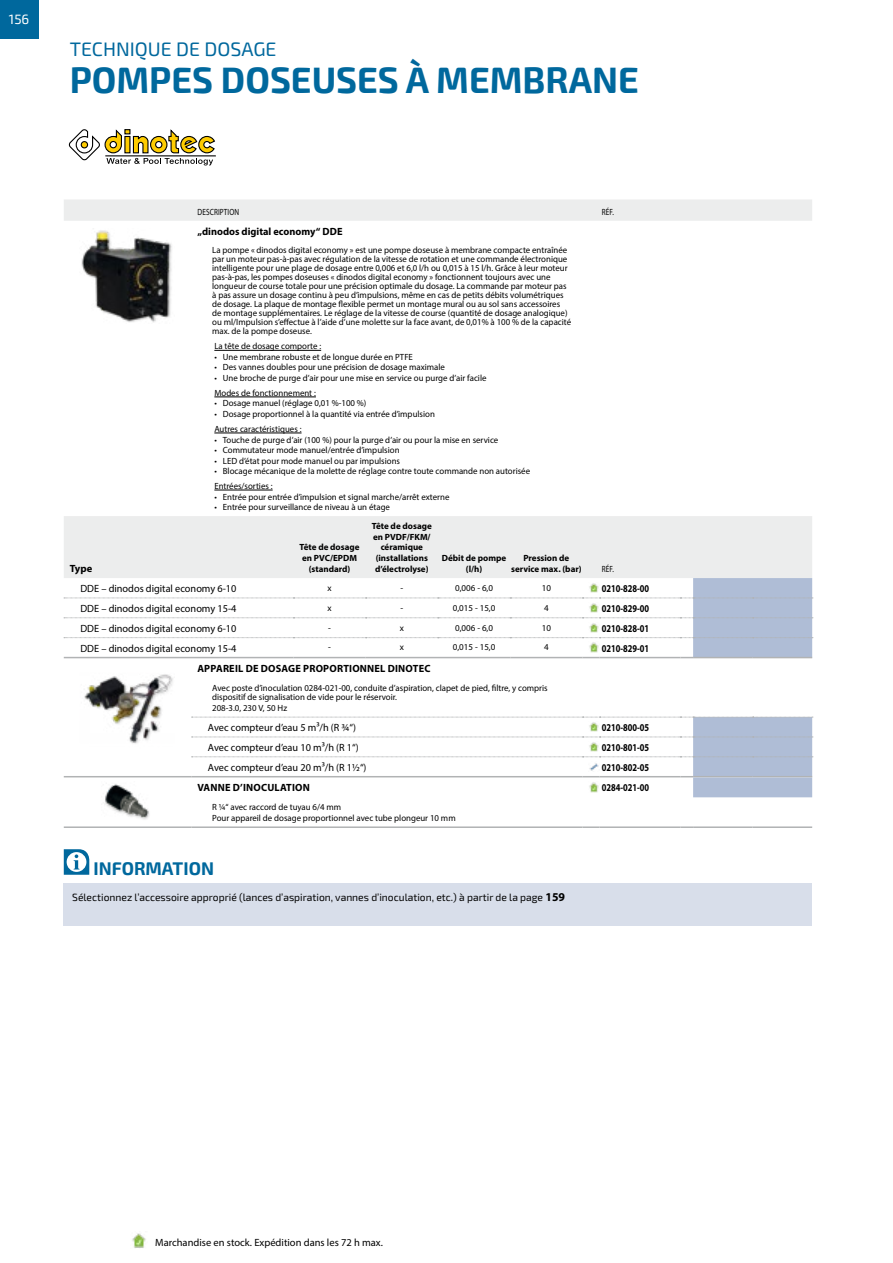
<style>
.page{position:relative;width:893px;height:1263px;background:#fff}
.page>*{position:absolute;margin:0;border:0;box-sizing:border-box;transform-origin:0 0}
._2__Roduktfamilie__N{font:700 36px "Exo 2";color:#00689d}
._1__Kapitel-Titel{font:19.5px "Exo 2";color:#00689d}
.Titel{font:700 18px "Exo 2";color:#00689d}
.t1{font:13.5px "Exo 2";color:#fff}
.Artikeltitel{font:10.5px "Myriad Pro";color:#000}
.Beschreibung{font:10.5px "Exo 2";color:#000}
.Art-Nr{font:700 10.5px "Myriad Pro";color:#000;scale:.8 1}
.Artikel-HL{font:700 10.5px "Myriad Pro";letter-spacing:.02em;color:#000}
.Artikel-HL-2{font:700 10.5px "Myriad Pro";color:#000}
.HL_Titel__Variable{font:700 10.5px "Myriad Pro";color:#000}
.Artikelbeschreibung{font:9px/9px "Myriad Pro";color:#000}
.HL_Wert{font:700 9px/10.8px "Myriad Pro";color:#000;text-align:center}
.Aufzählung-Titel{font:9px "Myriad Pro";color:#000}
.Wert{font:9px "Myriad Pro";color:#000}
.Beschreibung-2{font:9px "Myriad Pro";letter-spacing:.02em;color:#000;scale:.8 1}
.Art-Nr-2{font:9px "Myriad Pro";letter-spacing:.02em;color:#000;scale:.8 1}
.s1{font-family:"Myriad Pro";font-weight:700;font-size:12px}
</style>
<div class="page">
<svg style="left:68px;top:129px;width:148px;height:36px"></svg>
<hr style="left:105px;top:156px;width:111px;height:1px;background:#000">
<div style="left:64px;top:200px;width:748px;height:21px;background:#eceded"></div>
<hr style="left:214px;top:350px;width:107px;height:1px;background:#000">
<hr style="left:214px;top:397px;width:102px;height:1px;background:#000">
<hr style="left:214px;top:433px;width:88px;height:1px;background:#000">
<hr style="left:214px;top:490px;width:59px;height:1px;background:#000">
<div style="left:64px;top:516px;width:748px;height:62px;background:#eceded"></div>
<svg style="left:64px;top:578px;width:749px;height:80px"></svg>
<hr style="left:64px;top:776px;width:127px;height:1px;background:#b1b3b4">
<hr style="left:191px;top:776px;width:392px;height:1px;background:#b1b3b4">
<hr style="left:191px;top:826px;width:392px;height:2px;background:#b1b3b4">
<hr style="left:64px;top:826px;width:127px;height:2px;background:#b1b3b4">
<hr style="left:693px;top:826px;width:60px;height:2px;background:#b1b3b4">
<hr style="left:753px;top:826px;width:59px;height:2px;background:#b1b3b4">
<svg style="left:583px;top:826px;width:17px;height:2px"></svg>
<hr style="left:600px;top:826px;width:80px;height:2px;background:#b1b3b4">
<svg style="left:680px;top:826px;width:13px;height:2px"></svg>
<svg style="left:192px;top:717px;width:621px;height:80px"></svg>
<div style="left:64px;top:883px;width:748px;height:43px;background:#d8deea"></div>
<svg style="left:64px;top:849px;width:25px;height:26px"></svg>
<img style="left:81px;top:230px;width:91px;height:93px">
<img style="left:84px;top:674px;width:89px;height:70px">
<img style="left:105px;top:784px;width:45px;height:36px">
<div style="left:0;top:0;width:38px;height:38px;background:#00689d"></div>
<img style="left:132px;top:1233px;width:14px;height:15px">
<h3 class="t1" style="left:9px;top:11px;width:22px">156</h3>
<p class="_1__Kapitel-Titel" style="left:70px;top:38px;width:208px">TECHNIQUE DE DOSAGE</p>
<p class="_2__Roduktfamilie__N" style="left:70px;top:59px;width:570px">POMPES DOSEUSES À MEMBRANE</p>
<p class="HL_Titel__Variable" style="left:70px;top:562px;width:24px">Type</p>
<p class="Beschreibung-2" style="left:197px;top:206px;width:54px">DESCRIPTION</p>
<p class="Art-Nr-2" style="left:602px;top:206px;width:17px">RÉF.</p>
<p class="Artikel-HL-2" style="left:197px;top:224px;width:147px">„dinodos digital economy“ DDE</p>
<p class="Artikelbeschreibung" style="left:212px;top:246px;width:360px">La pompe « dinodos digital economy » est une pompe doseuse à membrane compacte entraînée par un moteur pas-à-pas avec régulation de la vitesse de rotation et une commande électronique intelligente pour une plage de dosage entre 0,006 et 6,0 l/h ou 0,015 à 15 l/h. Grâce à leur moteur pas-à-pas, les pompes doseuses « dinodos digital economy » fonctionnent toujours avec une longueur de course totale pour une précision optimale du dosage. La commande par moteur pas à pas assure un dosage continu à peu d’impulsions, même en cas de petits débits volumétriques de dosage. La plaque de montage flexible permet un montage mural ou au sol sans accessoires de montage supplémentaires. Le réglage de la vitesse de course (quantité de dosage analogique) ou ml/Impulsion s’effectue à l’aide d’une molette sur la face avant, de 0,01% à 100 % de la capacité max. de la pompe doseuse.</p>
<p class="Aufzählung-Titel" style="left:214px;top:341px;width:108px">La tête de dosage comporte :</p>
<p class="Artikelbeschreibung" style="left:214px;top:352px;width:200px">• Une membrane robuste et de longue durée en PTFE</p>
<p class="Artikelbeschreibung" style="left:214px;top:363px;width:232px">• Des vannes doubles pour une précision de dosage maximale</p>
<p class="Artikelbeschreibung" style="left:214px;top:373px;width:274px">• Une broche de purge d’air pour une mise en service ou purge d’air facile</p>
<p class="Aufzählung-Titel" style="left:214px;top:387px;width:103px">Modes de fonctionnement :</p>
<p class="Artikelbeschreibung" style="left:214px;top:399px;width:154px">• Dosage manuel (réglage 0,01 %-100 %)</p>
<p class="Artikelbeschreibung" style="left:214px;top:409px;width:222px">• Dosage proportionnel à la quantité via entrée d’impulsion</p>
<p class="Aufzählung-Titel" style="left:214px;top:423px;width:89px">Autres caractéristiques :</p>
<p class="Artikelbeschreibung" style="left:214px;top:435px;width:285px">• Touche de purge d’air (100 %) pour la purge d’air ou pour la mise en service</p>
<p class="Artikelbeschreibung" style="left:214px;top:445px;width:187px">• Commutateur mode manuel/entrée d’impulsion</p>
<p class="Artikelbeschreibung" style="left:214px;top:456px;width:187px">• LED d’état pour mode manuel ou par impulsions</p>
<p class="Artikelbeschreibung" style="left:214px;top:466px;width:317px">• Blocage mécanique de la molette de réglage contre toute commande non autorisée</p>
<p class="Aufzählung-Titel" style="left:214px;top:480px;width:60px">Entrées/sorties :</p>
<p class="Artikelbeschreibung" style="left:214px;top:492px;width:237px">• Entrée pour entrée d’impulsion et signal marche/arrêt externe</p>
<p class="Artikelbeschreibung" style="left:214px;top:502px;width:177px">• Entrée pour surveillance de niveau à un étage</p>
<p class="HL_Wert" style="left:300px;top:542px;width:61px">Tête de dosage en PVC/EPDM (standard)</p>
<p class="HL_Wert" style="left:372px;top:520px;width:61px">Tête de dosage en PVDF/FKM/ céramique</p>
<p class="HL_Wert" style="left:375px;top:552px;width:55px;text-align:left">(installations d’électrolyse)</p>
<p class="HL_Wert" style="left:442px;top:552px;width:66px">Débit de pompe (l/h)</p>
<p class="HL_Wert" style="left:511px;top:552px;width:72px">Pression de service max. (bar)</p>
<p class="Art-Nr-2" style="left:602px;top:563px;width:17px">RÉF.</p>
<p class="Artikeltitel" style="left:80px;top:582px;width:158px">DDE – dinodos digital economy 6-10</p>
<p class="Wert" style="left:327px;top:582px;width:6px">x</p>
<p class="Wert" style="left:400px;top:582px;width:4px">-</p>
<p class="Wert" style="left:455px;top:582px;width:40px">0,006 - 6,0</p>
<p class="Wert" style="left:542px;top:582px;width:11px">10</p>
<p class="Art-Nr" style="left:602px;top:581px;width:61px">0210-828-00</p>
<p class="Artikeltitel" style="left:80px;top:602px;width:158px">DDE – dinodos digital economy 15-4</p>
<p class="Wert" style="left:327px;top:602px;width:6px">x</p>
<p class="Wert" style="left:400px;top:602px;width:4px">-</p>
<p class="Wert" style="left:453px;top:602px;width:44px">0,015 - 15,0</p>
<p class="Wert" style="left:544px;top:602px;width:6px">4</p>
<p class="Art-Nr" style="left:602px;top:601px;width:61px">0210-829-00</p>
<p class="Artikeltitel" style="left:80px;top:622px;width:158px">DDE – dinodos digital economy 6-10</p>
<p class="Wert" style="left:328px;top:622px;width:4px">-</p>
<p class="Wert" style="left:400px;top:622px;width:6px">x</p>
<p class="Wert" style="left:455px;top:622px;width:40px">0,006 - 6,0</p>
<p class="Wert" style="left:542px;top:622px;width:11px">10</p>
<p class="Art-Nr" style="left:602px;top:621px;width:61px">0210-828-01</p>
<p class="Artikeltitel" style="left:80px;top:641px;width:158px">DDE – dinodos digital economy 15-4</p>
<p class="Wert" style="left:328px;top:642px;width:4px">-</p>
<p class="Wert" style="left:400px;top:642px;width:6px">x</p>
<p class="Wert" style="left:453px;top:642px;width:44px">0,015 - 15,0</p>
<p class="Wert" style="left:544px;top:642px;width:6px">4</p>
<p class="Art-Nr" style="left:602px;top:641px;width:61px">0210-829-01</p>
<p class="Artikel-HL" style="left:197px;top:662px;width:235px">APPAREIL DE DOSAGE PROPORTIONNEL DINOTEC</p>
<p class="Artikelbeschreibung" style="left:212px;top:683px;width:337px">Avec poste d’inoculation 0284-021-00, conduite d’aspiration, clapet de pied, filtre, y compris dispositif de signalisation de vide pour le réservoir.</p>
<p class="Artikelbeschreibung" style="left:212px;top:703px;width:76px">208-3.0, 230 V, 50 Hz</p>
<p class="Artikeltitel" style="left:208px;top:721px;width:150px">Avec compteur d’eau 5 m³/h (R ¾“)</p>
<p class="Art-Nr" style="left:602px;top:720px;width:61px">0210-800-05</p>
<p class="Artikeltitel" style="left:208px;top:741px;width:152px">Avec compteur d’eau 10 m³/h (R 1“)</p>
<p class="Art-Nr" style="left:602px;top:740px;width:61px">0210-801-05</p>
<p class="Artikeltitel" style="left:208px;top:761px;width:160px">Avec compteur d’eau 20 m³/h (R 1½“)</p>
<p class="Art-Nr" style="left:602px;top:760px;width:61px">0210-802-05</p>
<p class="Artikel-HL" style="left:197px;top:781px;width:114px">VANNE D’INOCULATION</p>
<p class="Art-Nr" style="left:602px;top:781px;width:61px">0284-021-00</p>
<p class="Artikelbeschreibung" style="left:212px;top:802px;width:131px">R ¼“ avec raccord de tuyau 6/4 mm</p>
<p class="Artikelbeschreibung" style="left:212px;top:813px;width:245px">Pour appareil de dosage proportionnel avec tube plongeur 10 mm</p>
<p class="Titel" style="left:94px;top:858px;width:122px">INFORMATION</p>
<p class="Beschreibung" style="left:72px;top:891px;width:494px">Sélectionnez l’accessoire approprié (lances d’aspiration, vannes d’inoculation, etc.) à partir de la page <span class="s1">159</span></p>
<p class="Artikeltitel" style="left:155px;top:1236px;width:229px">Marchandise en stock. Expédition dans les 72 h max.</p>
</div>
